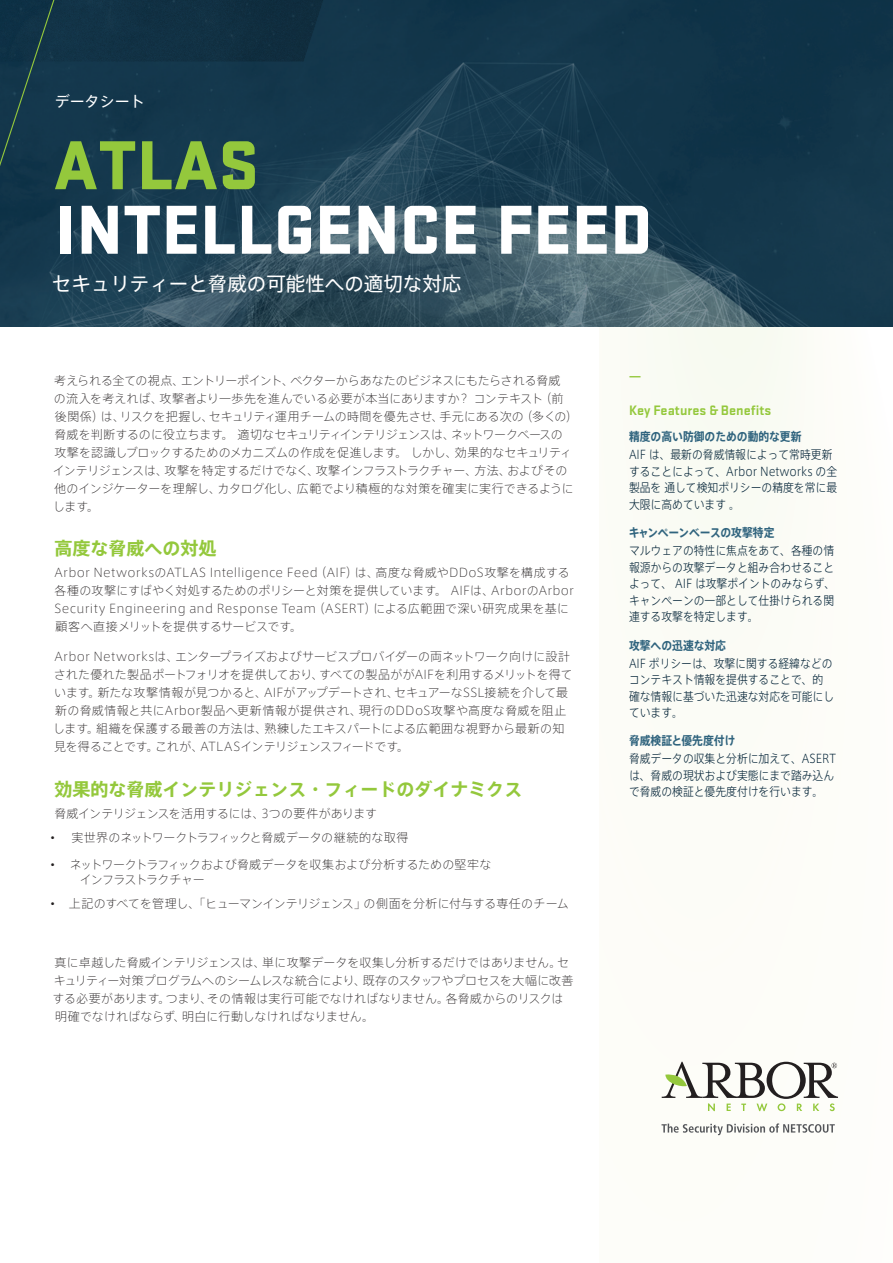
<style>
.page{position:relative;width:893px;height:1263px;background:#fff}
.page>*{position:absolute;margin:0;border:0;box-sizing:border-box;transform-origin:0 0}
.t1{font:900 72px "Stratum 1";color:#fff}
.t2{font:900 72px "Stratum 1";color:#94c83c}
.t3{font:19.5px "Axis Std";color:#fff}
.t4{font:700 18px "Axis Std";color:#94c83c}
.t5{font:15px "Axis Std";color:#fff}
.t6{font:700 14.25px "Stratum 1";color:#94c83c}
.t7{font:200 12px/18px "Axis Std";color:#231f20}
.t8{font:300 12px/16.5px "Axis Std";color:#042438;scale:.9 1}
.t9{font:200 12px/15px "Axis Std";letter-spacing:-.025em;color:#231f20}
.t10{font:700 12px "Axis Std";color:#30647e;scale:.9 1}
.t11{font:200 12px "Axis Std";letter-spacing:-.02em;color:#231f20}
.t12{font:700 12px "Axis Std";letter-spacing:-.03em;color:#30647e;scale:.9 1}
.t13{font:700 12px "Open Sans";color:#94c83c}
</style>
<div class="page">
<div style="left:599px;top:10px;width:294px;height:1253px;background:#fdfcf8"></div>
<img style="left:0;top:0;width:893px;height:326px">
<div style="left:56px;top:0;width:268px;height:62px;background:#113143"></div>
<div style="left:0;top:0;width:56px;height:204px;background:#123549"></div>
<svg style="left:662px;top:1062px;width:176px;height:49px"></svg>
<svg style="left:661px;top:1123px;width:174px;height:12px"></svg>
<p class="t5" style="left:55px;top:90px;width:92px">データシート</p>
<h1 class="t2" style="left:54px;top:113px;width:207px">ATLAS</h1>
<h1 class="t1" style="left:55px;top:177px;width:599px">INTELLGENCE FEED</h1>
<h2 class="t3" style="left:52px;top:270px;width:411px">セキュリティーと脅威の可能性への適切な対応</h2>
<p class="t7" style="left:53px;top:370px;width:527px">考えられる全ての視点、エントリーポイント、ベクターからあなたのビジネスにもたらされる脅威<br>の流入を考えれば、攻撃者より一歩先を進んでいる必要が本当にありますか？ コンテキスト（前<br>後関係）は、リスクを把握し、セキュリティ運用チームの時間を優先させ、手元にある次の（多くの）脅威を判断するのに役立ちます。 適切なセキュリティインテリジェンスは、ネットワークベースの<br>攻撃を認識しブロックするためのメカニズムの作成を促進します。 しかし、効果的なセキュリティインテリジェンスは、攻撃を特定するだけでなく、攻撃インフラストラクチャー、方法、およびその他のインジケーターを理解し、カタログ化し、広範でより積極的な対策を確実に実行できるようにします。</p>
<h3 class="t4" style="left:54px;top:534px;width:164px">高度な脅威への対処</h3>
<p class="t7" style="left:54px;top:563px;width:521px">Arbor NetworksのATLAS Intelligence Feed（AIF）は、高度な脅威やDDoS攻撃を構成する各種の攻撃にすばやく対処するためのポリシーと対策を提供しています。 AIFは、ArborのArbor Security Engineering and Response Team（ASERT）による広範囲で深い研究成果を基に顧客へ直接メリットを提供するサービスです。</p>
<p class="t7" style="left:53px;top:647px;width:521px">Arbor Networksは、エンタープライズおよびサービスプロバイダーの両ネットワーク向けに設計された優れた製品ポートフォリオを提供しており、すべての製品ががAIFを利用するメリットを得ています。新たな攻撃情報が見つかると、AIFがアップデートされ、セキュアーなSSL接続を介して最新の脅威情報と共にArbor製品へ更新情報が提供され、現行のDDoS攻撃や高度な脅威を阻止します。組織を保護する最善の方法は、熟練したエキスパートによる広範囲な視野から最新の知見を得ることです。これが、ATLASインテリジェンスフィードです。</p>
<h3 class="t4" style="left:55px;top:775px;width:469px">効果的な脅威インテリジェンス・フィードのダイナミクス</h3>
<p class="t11" style="left:54px;top:805px;width:324px">脅威インテリジェンスを活用するには、3つの要件があります</p>
<p class="t7" style="left:50px;top:828px;width:360px">• 実世界のネットワークトラフィックと脅威データの継続的な取得</p>
<p class="t9" style="left:80px;top:856px;width:413px;text-indent:-29px">• ネットワークトラフィックおよび脅威データを収集および分析するための堅牢なインフラストラクチャー</p>
<p class="t7" style="left:50px;top:894px;width:520px">• 上記のすべてを管理し、「ヒューマンインテリジェンス」の側面を分析に付与する専任のチーム</p>
<p class="t7" style="left:53px;top:952px;width:523px">真に卓越した脅威インテリジェンスは、単に攻撃データを収集し分析するだけではありません。セキュリティー対策プログラムへのシームレスな統合により、既存のスタッフやプロセスを大幅に改善する必要があります。つまり、その情報は実行可能でなければなりません。各脅威からのリスクは明確でなければならず、明白に行動しなければなりません。</p>
<p class="t13" style="left:629px;top:368px;width:13px">—</p>
<p class="t6" style="left:629px;top:400px;width:144px">Key Features &amp; Benefits</p>
<p class="t10" style="left:629px;top:427px;width:193px">精度の高い防御のための動的な更新</p>
<p class="t8" style="left:629px;top:446px;width:233px">AIF は、最新の脅威情報によって常時更新することによって、Arbor Networks の全製品を 通して検知ポリシーの精度を常に最大限に高めています 。</p>
<p class="t12" style="left:629px;top:523px;width:164px">キャンペーンベースの攻撃特定</p>
<p class="t8" style="left:629px;top:542px;width:231px;text-align:justify">マルウェアの特性に焦点をあて、各種の情報源からの攻撃データと組み合わせることよって、 AIF は攻撃ポイントのみならず、キャンペーンの一部として仕掛けられる関連する攻撃を特定します。</p>
<p class="t10" style="left:629px;top:636px;width:109px">攻撃への迅速な対応</p>
<p class="t8" style="left:629px;top:654px;width:229px">AIF ポリシーは、攻撃に関する経緯などのコンテキスト情報を提供することで、的確な情報に基づいた迅速な対応を可能にしています。</p>
<p class="t10" style="left:629px;top:732px;width:119px">脅威検証と優先度付け</p>
<p class="t8" style="left:629px;top:750px;width:231px">脅威データの収集と分析に加えて、ASERTは、脅威の現状および実態にまで踏み込んで脅威の検証と優先度付けを行います。</p>
</div>
